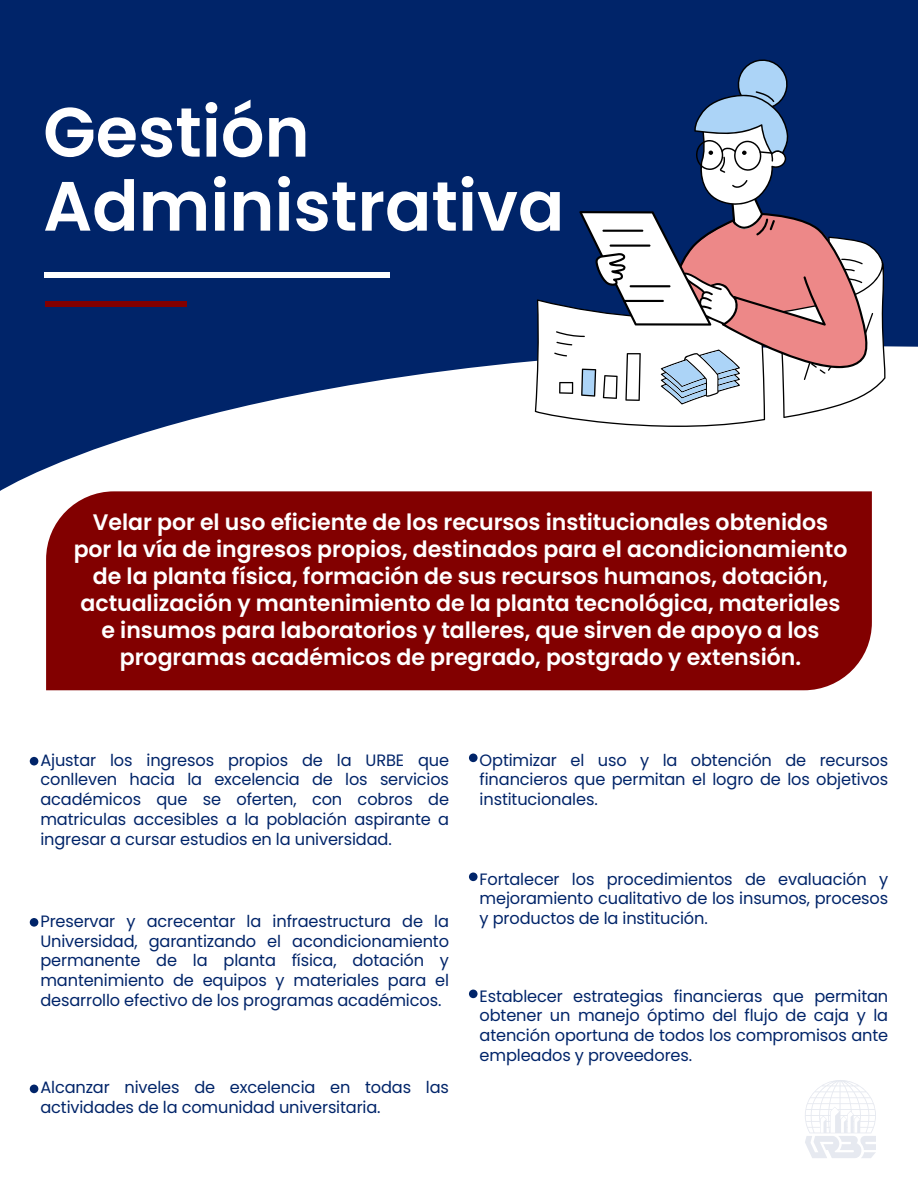
<style>
.page{position:relative;width:918px;height:1188px;background:#fff}
.page>*{position:absolute;margin:0;border:0;box-sizing:border-box;transform-origin:0 0}
.t1{font:600 69.75px/73.9px "Poppins";color:#fff}
.t2{font:600 22.35px/26.8px "Poppins";color:#fff;text-align:center}
.t3{font:16.5px/19.8px "Poppins";letter-spacing:-.01em;color:#002469;text-align:justify}
</style>
<div class="page">
<svg style="left:0;top:0;width:918px;height:491px;fill:#002469"></svg>
<svg style="left:805px;top:1080px;width:71px;height:78px"></svg>
<div style="left:45px;top:272px;width:345px;height:6px;background:#fff"></div>
<div style="left:45px;top:301px;width:141px;height:6px;background:#820000"></div>
<div style="left:30px;top:757px;width:8px;height:8px;background:#002469;border-radius:50%"></div>
<div style="left:30px;top:918px;width:8px;height:9px;background:#002469;border-radius:50%"></div>
<div style="left:30px;top:1085px;width:8px;height:8px;background:#002469;border-radius:50%"></div>
<div style="left:469px;top:754px;width:9px;height:8px;background:#002469;border-radius:50%"></div>
<div style="left:469px;top:873px;width:9px;height:8px;background:#002469;border-radius:50%"></div>
<div style="left:469px;top:990px;width:9px;height:8px;background:#002469;border-radius:50%"></div>
<div style="left:46px;top:491px;width:826px;height:199px;background:#820000"></div>
<svg style="left:535px;top:57px;width:351px;height:378px"></svg>
<h1 class="t1" style="left:43px;top:96px;width:523px">Gestión<br>Administrativa</h1>
<p class="t2" style="left:74px;top:509px;width:775px">Velar por el uso eficiente de los recursos institucionales obtenidos por la vía de ingresos propios, destinados para el acondicionamiento de la planta física, formación de sus recursos humanos, dotación, actualización y mantenimiento de la planta tecnológica, materiales e insumos para laboratorios y talleres, que sirven de apoyo a los programas académicos de pregrado, postgrado y extensión.</p>
<p class="t3" style="left:40px;top:750px;width:410px">Ajustar los ingresos propios de la URBE que conlleven hacia la excelencia de los servicios académicos que se oferten, con cobros de matriculas accesibles a la población aspirante a ingresar a cursar estudios en la universidad.</p>
<p class="t3" style="left:40px;top:911px;width:410px">Preservar y acrecentar la infraestructura de la Universidad, garantizando el acondicionamiento permanente de la planta física, dotación y mantenimiento de equipos y materiales para el desarrollo efectivo de los programas académicos.</p>
<p class="t3" style="left:40px;top:1078px;width:410px">Alcanzar niveles de excelencia en todas las actividades de la comunidad universitaria.</p>
<p class="t3" style="left:480px;top:750px;width:410px">Optimizar el uso y la obtención de recursos financieros que permitan el logro de los objetivos institucionales.</p>
<p class="t3" style="left:480px;top:869px;width:410px">Fortalecer los procedimientos de evaluación y mejoramiento cualitativo de los insumos, procesos y productos de la institución.</p>
<p class="t3" style="left:480px;top:986px;width:410px">Establecer estrategias financieras que permitan obtener un manejo óptimo del flujo de caja y la atención oportuna de todos los compromisos ante empleados y proveedores.</p>
</div>
